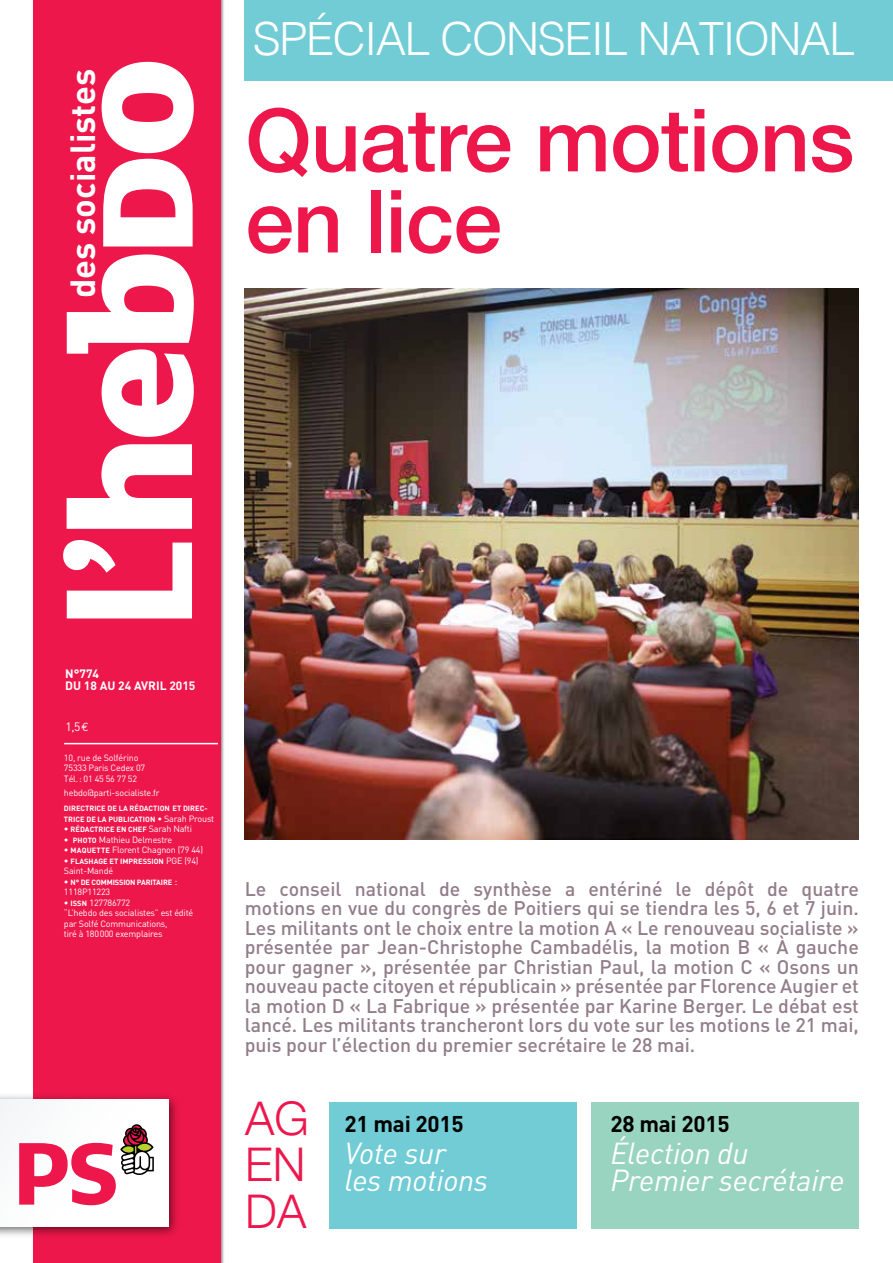
<style>
.page{position:relative;width:893px;height:1263px;background:#fff}
.page>*{position:absolute;margin:0;border:0;box-sizing:border-box;transform-origin:0 0}
.t1{font:500 87.15px/81.2px "Helvetica Neue";letter-spacing:-.01em;color:#ed174c}
.t2{font:300 46.35px/46.3px "Helvetica Neue";color:#ed174c;text-align:justify}
.t3{font:300 45.75px "Helvetica";letter-spacing:-.03em;color:#fff}
.t4{font:700 34.5px "DIN";color:#fff}
.t5{font:italic 30px/27px "DIN";letter-spacing:-.01em;color:#fff}
.t6{font:700 22.5px "DIN";letter-spacing:-.01em;color:#000}
.t7{font:500 19.5px/19.5px "DIN";color:#927d89;text-align:justify}
.t8{font:700 12px/12px "DIN";color:#fff}
.t9{font:12px "DIN";color:#fff}
.t10{font:9px/10.5px "DIN";letter-spacing:-.02em;color:#fff}
.t11{font:700 7.5px/10.5px "DIN";color:#fff}
.t12{font:700 7.5px "DIN";letter-spacing:-.02em;color:#fff}
.s1{font-family:"Euro Mono"}
.s2{font-weight:400;font-size:9px}
.s3{font-weight:700;font-size:7.5px}
.s4{font-weight:400;font-size:10.5px}
</style>
<div class="page">
<img style="left:245px;top:288px;width:614px;height:552px">
<img style="left:33px;top:0;width:191px;height:1263px">
<div style="left:34px;top:0;width:187px;height:1263px;background:#ed174c"></div>
<img style="left:0;top:1089px;width:178px;height:152px">
<svg style="left:0;top:1100px;width:169px;height:127px"></svg>
<hr style="left:64px;top:743px;width:154px;height:1px;background:#fff">
<svg style="left:67px;top:444px;width:125px;height:85px"></svg>
<svg style="left:63px;top:540px;width:129px;height:78px"></svg>
<svg style="left:67px;top:254px;width:127px;height:183px"></svg>
<svg style="left:102px;top:62px;width:92px;height:91px"></svg>
<svg style="left:103px;top:159px;width:90px;height:87px"></svg>
<div style="left:245px;top:0;width:648px;height:81px;background:#71ccd5"></div>
<div style="left:329px;top:1102px;width:248px;height:126px;background:#71ccd5"></div>
<div style="left:592px;top:1102px;width:267px;height:126px;background:#99d4c0"></div>
<h3 class="t4" style="left:60px;top:298px;width:231px;rotate:-90deg">des socialistes</h3>
<h3 class="t3" style="left:253px;top:0;width:603px">SPÉCIAL CONSEIL NATIONAL</h3>
<h1 class="t1" style="left:245px;top:93px;width:611px">Quatre motions en lice</h1>
<p class="t8" style="left:65px;top:667px;width:132px">N°774<br>DU 18 AU 24 AVRIL 2015</p>
<p class="t9" style="left:65px;top:719px;width:25px">1,5 <span class="s1">€</span></p>
<p class="t10" style="left:64px;top:752px;width:83px">10, rue de Solférino<br>75333 Paris Cedex 07<br>Tél. : 01 45 56 77 52</p>
<p class="t10" style="left:64px;top:788px;width:97px">hebdo@parti-socialiste.fr</p>
<p class="t11" style="left:64px;top:803px;width:152px">DIRECTRICE DE LA RÉDACTION ET DIREC-<br>TRICE DE LA PUBLICATION <span class="s2">• Sarah Proust</span></p>
<p class="t11" style="left:64px;top:824px;width:130px"><span class="s2">•</span> RÉDACTRICE EN CHEF <span class="s2">Sarah Nafti</span></p>
<p class="t10" style="left:64px;top:834px;width:110px">• <span class="s3">PHOTO</span> Mathieu Delmestre</p>
<p class="t10" style="left:64px;top:844px;width:141px">• <span class="s3">MAQUETTE</span> Florent Chagnon (79 44)</p>
<p class="t11" style="left:64px;top:855px;width:136px"><span class="s2">•</span> FLASHAGE ET IMPRESSION <span class="s2">PGE (94)</span></p>
<p class="t10" style="left:64px;top:865px;width:51px">Saint-Mandé</p>
<p class="t12" style="left:64px;top:877px;width:115px"><span class="s2">•</span> N° DE COMMISSION PARITAIRE <span class="s4">:</span></p>
<p class="t10" style="left:64px;top:886px;width:48px">1118P11223</p>
<p class="t10" style="left:64px;top:897px;width:131px">• <span class="s3">ISSN</span> 127786772<br>“L’hebdo des socialistes” est édité par Solfé Communications,<br>tiré à 180 000 exemplaires</p>
<p class="t7" style="left:245px;top:878px;width:616px">Le conseil national de synthèse a entériné le dépôt de quatre motions en vue du congrès de Poitiers qui se tiendra les 5, 6 et 7 juin.<br>Les militants ont le choix entre la motion A « Le renouveau socialiste » présentée par Jean-Christophe Cambadélis, la motion B « À gauche pour gagner », présentée par Christian Paul, la motion C « Osons un nouveau pacte citoyen et républicain » présentée par Florence Augier et la motion D « La Fabrique » présentée par Karine Berger. Le débat est lancé. Les militants trancheront lors du vote sur les motions le 21 mai, puis pour l’élection du premier secrétaire le 28 mai.</p>
<h2 class="t2" style="left:245px;top:1092px;width:65px">AG EN DA</h2>
<p class="t6" style="left:344px;top:1109px;width:121px">21 mai 2015</p>
<h3 class="t5" style="left:344px;top:1139px;width:145px">Vote sur les motions</h3>
<p class="t6" style="left:610px;top:1109px;width:121px">28 mai 2015</p>
<h3 class="t5" style="left:610px;top:1139px;width:236px">Élection du<br>Premier secrétaire</h3>
</div>
